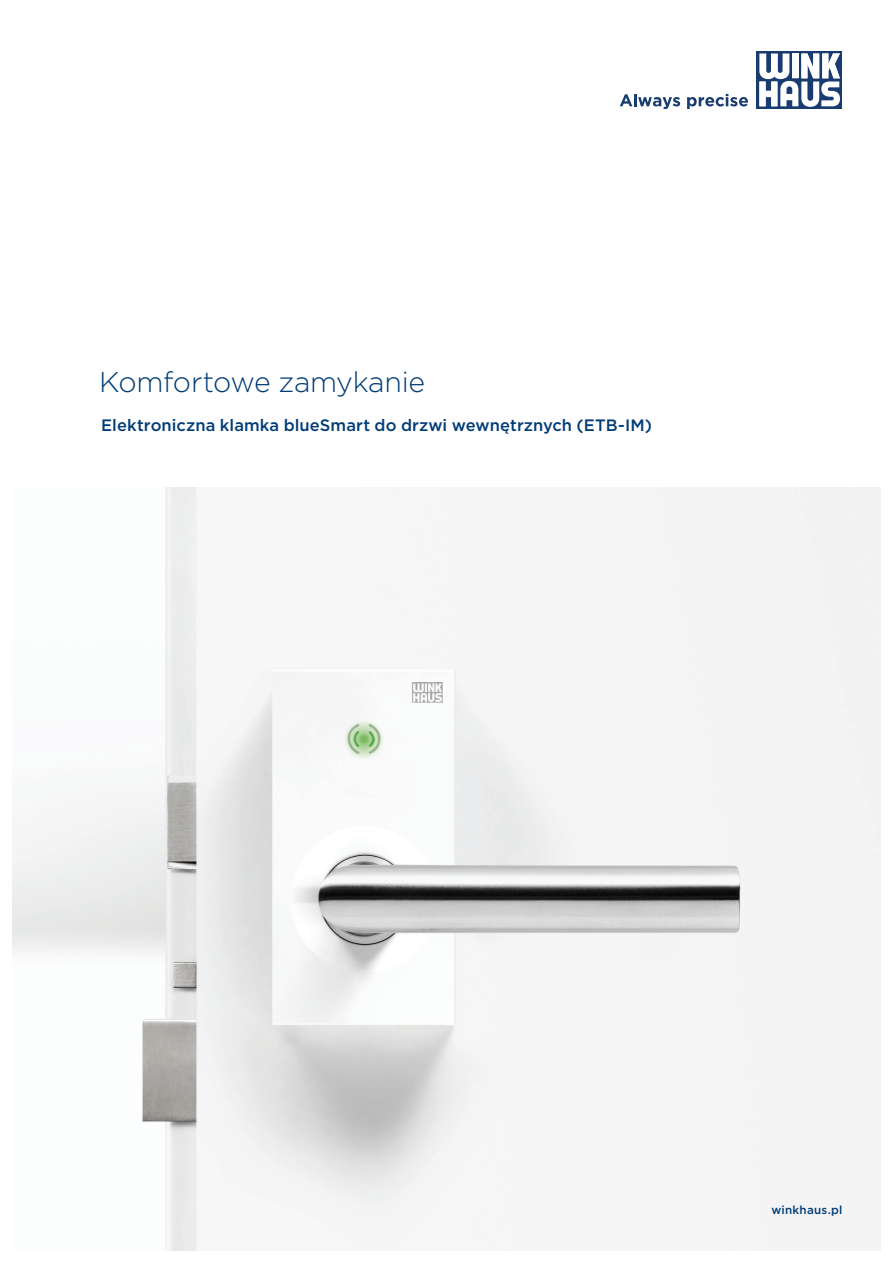
<style>
.page{position:relative;width:893px;height:1263px;background:#fff}
.page>*{position:absolute;margin:0;border:0;box-sizing:border-box;transform-origin:0 0}
.t1{font:300 28.5px "Gotham";letter-spacing:-.015em;color:#013c77}
.t2{font:500 16.5px "Gotham";letter-spacing:.005em;color:#013c77}
.t3{font:500 11.7px "Gotham";letter-spacing:.02em;color:#013c77}
</style>
<div class="page">
<img style="left:13px;top:488px;width:867px;height:762px">
<div style="left:757px;top:51px;width:85px;height:58px;background:#183c70"></div>
<svg style="left:620px;top:94px;width:60px;height:15px"></svg>
<svg style="left:687px;top:94px;width:61px;height:15px"></svg>
<svg style="left:759px;top:53px;width:81px;height:54px"></svg>
<h1 class="t1" style="left:99px;top:364px;width:328px">Komfortowe zamykanie</h1>
<p class="t2" style="left:101px;top:414px;width:552px">Elektroniczna klamka blueSmart do drzwi wewnętrznych (ETB-IM)</p>
<p class="t3" style="left:771px;top:1202px;width:73px">winkhaus.pl</p>
</div>
